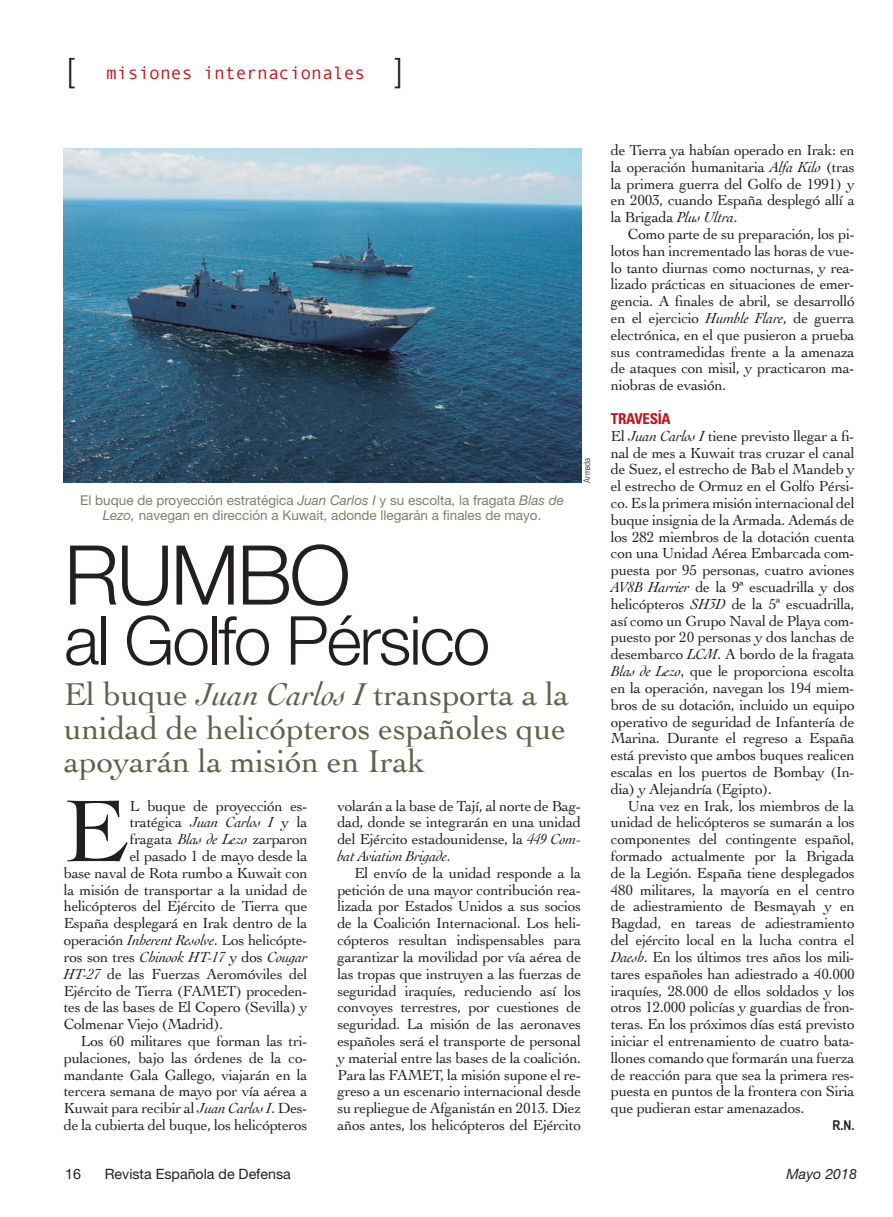
<style>
.page{position:relative;width:893px;height:1217px;background:#fff}
.page>*{position:absolute;margin:0;border:0;box-sizing:border-box;transform-origin:0 0}
.t1{font:92.4px "Cochin";color:#231f20}
.t2{font:300 82.5px "Helvetica Neue";letter-spacing:-.03em;color:#231f20}
.t3{font:300 67.5px "Helvetica Neue";letter-spacing:-.03em;color:#231f20}
.t4{font:33px/33.8px "Cochin";letter-spacing:-.005em;color:#60614b;text-align:justify}
.t5{font:300 33px "Helvetica Neue";color:#231f20}
.t6{font:18px "Monotypecom";color:#c4121a}
.t7{font:15.3px/16.8px "Cochin";letter-spacing:-.02em;color:#231f20;text-align:justify}
.t8{font:italic 15.3px "Cochin";letter-spacing:-.02em;color:#231f20}
.t9{font:700 condensed 15px "Univers";letter-spacing:-.02em;color:#c4121a}
.t10{font:14.25px "Helvetica Neue";color:#231f20}
.t11{font:italic 14.25px "Helvetica Neue";color:#231f20}
.t12{font:13.5px/15.8px "Helvetica Neue";color:#7f7f69;text-align:center}
.t13{font:700 13.5px "Arial Narrow";color:#231f20}
.t14{font:300 condensed 9px "Univers";letter-spacing:-.02em;color:#231f20}
.s1{font-family:"Helvetica Neue";font-weight:300;font-size:33px;color:#231f20}
.s2{font-style:italic}
.s3{font-style:normal}
</style>
<div class="page">
<img style="left:64px;top:149px;width:517px;height:333px">
<h3 class="t5" style="left:67px;top:50px;width:9px">[</h3>
<p class="t6" style="left:106px;top:62px;width:298px">misiones internacionales <span class="s1">]</span></p>
<p class="t12" style="left:80px;top:491px;width:485px">El buque de proyección estratégica <span class="s2">Juan Carlos I</span> y su escolta, la fragata <span class="s2">Blas de<br>Lezo,</span> navegan en dirección a Kuwait, adonde llegarán a finales de mayo.</p>
<p class="t14" style="left:582px;top:482px;width:26px;rotate:-90deg">Armada</p>
<h2 class="t2" style="left:64px;top:524px;width:288px">Rumbo</h2>
<h3 class="t3" style="left:64px;top:599px;width:428px">al Golfo Pérsico</h3>
<h3 class="t4" style="left:64px;top:675px;width:507px">El buque <span class="s2">Juan Carlos I</span> transporta a la unidad de helicópteros españoles que apoyarán la misión en Irak</h3>
<h1 class="t1" style="left:64px;top:768px;width:65px">E</h1>
<p class="t7" style="left:130px;top:796px;width:179px">L buque de proyección es-</p>
<p class="t7" style="left:337px;top:796px;width:245px">volarán a la base de Tají, al norte de Bag&shy;dad, donde se integrarán en una unidad del Ejército estadounidense, la <span class="s2">449 Com&shy;bat Aviation Brigade</span>.</p>
<p class="t7" style="left:337px;top:863px;width:245px;text-indent:17px">El envío de la unidad responde a la petición de una mayor contribución rea&shy;lizada por Estados Unidos a sus socios de la Coalición Internacional. Los heli&shy;cópteros resultan indispensables para garantizar la movilidad por vía aérea de las tropas que instruyen a las fuerzas de seguridad iraquíes, reduciendo así los convoyes terrestres, por cuestiones de seguridad. La misión de las aeronaves españoles será el transporte de personal y material entre las bases de la coalición.<br>Para las FAMET, la misión supone el re&shy;greso a un escenario internacional desde su repliegue de Afganistán en 2013. Diez años antes, los helicópteros del Ejército</p>
<p class="t7" style="left:130px;top:813px;width:179px">tratégica <span class="s2">Juan Carlos I</span> y la</p>
<p class="t7" style="left:130px;top:830px;width:179px">fragata <span class="s2">Blas de Lezo</span> zarparon</p>
<p class="t7" style="left:130px;top:846px;width:179px">el pasado 1 de mayo desde la</p>
<p class="t7" style="left:64px;top:863px;width:245px">base naval de Rota rumbo a Kuwait con</p>
<p class="t7" style="left:64px;top:880px;width:245px">la misión de transportar a la unidad de</p>
<p class="t7" style="left:64px;top:897px;width:245px">helicópteros del Ejército de Tierra que</p>
<p class="t7" style="left:64px;top:914px;width:245px">España desplegará en Irak dentro de la</p>
<p class="t7" style="left:64px;top:930px;width:245px">operación <span class="s2">Inherent Resolve</span>. Los helicópte-</p>
<p class="t8" style="left:64px;top:946px;width:245px"><span class="s3">ros son tres</span> Chinook HT-17 <span class="s3">y dos</span> Cougar</p>
<p class="t7" style="left:64px;top:964px;width:245px"><span class="s2">HT-27</span> de las Fuerzas Aeromóviles del</p>
<p class="t7" style="left:64px;top:981px;width:245px">Ejército de Tierra (FAMET) proceden-</p>
<p class="t7" style="left:64px;top:998px;width:245px">tes de las bases de El Copero (Sevilla) y</p>
<p class="t7" style="left:64px;top:1014px;width:161px">Colmenar Viejo (Madrid).</p>
<p class="t7" style="left:81px;top:1031px;width:228px">Los 60 militares que forman las tri-</p>
<p class="t7" style="left:64px;top:1048px;width:245px">pulaciones, bajo las órdenes de la co-</p>
<p class="t7" style="left:64px;top:1065px;width:245px">mandante Gala Gallego, viajarán en la</p>
<p class="t7" style="left:64px;top:1082px;width:245px">tercera semana de mayo por vía aérea a</p>
<p class="t7" style="left:64px;top:1098px;width:245px">Kuwait para recibir al <span class="s2">Juan Carlos I</span>. Des-</p>
<p class="t7" style="left:64px;top:1115px;width:245px">de la cubierta del buque, los helicópteros</p>
<p class="t7" style="left:611px;top:141px;width:245px">de Tierra ya habían operado en Irak: en la operación humanitaria <span class="s2">Alfa Kilo</span> (tras la primera guerra del Golfo de 1991) y en 2003, cuando España desplegó allí a la Brigada <span class="s2">Plus Ultra</span>.</p>
<p class="t7" style="left:611px;top:225px;width:245px;text-indent:17px">Como parte de su preparación, los pi&shy;lotos han incrementado las horas de vue&shy;lo tanto diurnas como nocturnas, y rea&shy;lizado prácticas en situaciones de emer&shy;gencia. A finales de abril, se desarrolló en el ejercicio <span class="s2">Humble Flare</span>, de guerra electrónica, en el que pusieron a prueba sus contramedidas frente a la amenaza de ataques con misil, y practicaron ma&shy;niobras de evasión.</p>
<p class="t9" style="left:611px;top:409px;width:61px">TRAVESÍA</p>
<p class="t7" style="left:611px;top:426px;width:245px">El <span class="s2">Juan Carlos I</span> tiene previsto llegar a fi&shy;nal de mes a Kuwait tras cruzar el canal de Suez, el estrecho de Bab el Mandeb y el estrecho de Ormuz en el Golfo Pérsi&shy;co. Es la primera misión internacional del buque insignia de la Armada. Además de los 282 miembros de la dotación cuenta con una Unidad Aérea Embarcada com&shy;puesta por 95 personas, cuatro aviones <span class="s2">AV8B Harrier</span> de la 9ª escuadrilla y dos helicópteros <span class="s2">SH3D</span> de la 5ª escuadrilla, así como un Grupo Naval de Playa com&shy;puesto por 20 personas y dos lanchas de desembarco <span class="s2">LCM</span>. A bordo de la fragata <span class="s2">Blas de Lezo</span>, que le proporciona escolta en la operación, navegan los 194 miem&shy;bros de su dotación, incluido un equipo operativo de seguridad de Infantería de Marina. Durante el regreso a España está previsto que ambos buques realicen escalas en los puertos de Bombay (In&shy;dia) y Alejandría (Egipto).</p>
<p class="t7" style="left:611px;top:796px;width:245px;text-indent:17px">Una vez en Irak, los miembros de la unidad de helicópteros se sumarán a los componentes del contingente español, formado actualmente por la Brigada de la Legión. España tiene desplegados 480 militares, la mayoría en el centro de adiestramiento de Besmayah y en Bagdad, en tareas de adiestramiento del ejército local en la lucha contra el <span class="s2">Daesh</span>. En los últimos tres años los mili&shy;tares españoles han adiestrado a 40.000 iraquíes, 28.000 de ellos soldados y los otros 12.000 policías y guardias de fron&shy;teras. En los próximos días está previsto iniciar el entrenamiento de cuatro bata&shy;llones comando que formarán una fuerza de reacción para que sea la primera res&shy;puesta en puntos de la frontera con Siria que pudieran estar amenazados.</p>
<p class="t13" style="left:833px;top:1114px;width:24px">R.N.</p>
<p class="t10" style="left:65px;top:1164px;width:17px">16</p>
<p class="t10" style="left:105px;top:1164px;width:188px">Revista Española de Defensa</p>
<p class="t11" style="left:787px;top:1164px;width:72px">Mayo 2018</p>
</div>
